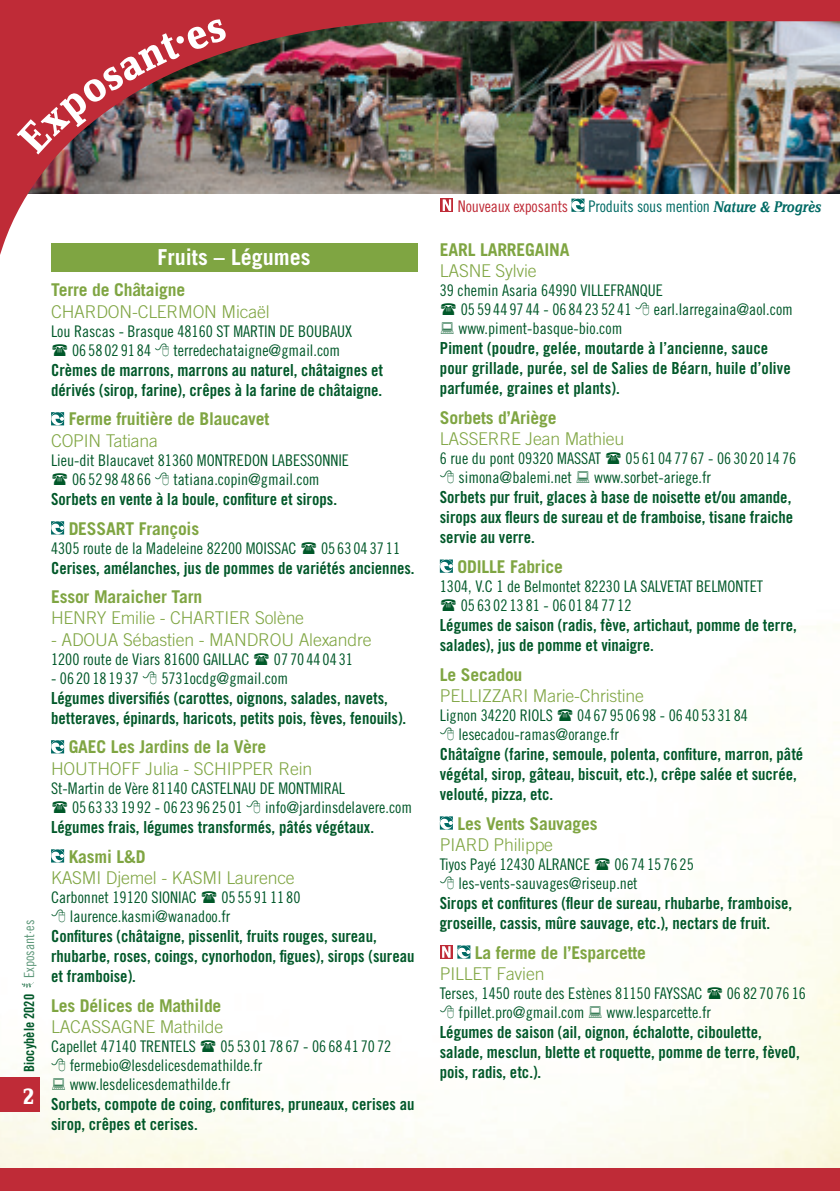
<style>
.page{position:relative;width:840px;height:1191px;background:#fff}
.page>*{position:absolute;margin:0;border:0;box-sizing:border-box;transform-origin:0 0}
.t1{font:700 24px "Zine Serif Display OT";color:#fff}
.t2{font:700 22px "Trade Gothic LT Std";color:#fff}
.t3{font:300 17.6px "Trade Gothic LT Std";letter-spacing:-.01em;color:#7fa542}
.t4{font:700 17.6px "Trade Gothic LT Std";letter-spacing:-.01em;color:#7fa542}
.t5{font:16.6px/20px "Trade Gothic LT Std Bd Cn 20";color:#005829}
.t6{font:16px/19.2px "Trade Gothic LT Std Cn 18";color:#005829}
.t7{font:16px "Trade Gothic LT Std Cn 18";letter-spacing:-.01em;color:#006a64}
.t8{font:16px "Trade Gothic LT Std Cn 18";letter-spacing:-.01em;color:#bf2b37}
.t9{font:14px "Trade Gothic LT Std Bd Cn 20";color:#005829}
.s1{font-family:"Trade Gothic LT Com Cn 18";color:#5e987a}
.s2{font-family:"Zine Serif Display OT";font-weight:500;font-style:italic}
</style>
<div class="page">
<img style="left:0;top:412px;width:839px;height:756px">
<svg style="left:51px;top:412px;width:13px;height:13px"></svg>
<svg style="left:51px;top:521px;width:13px;height:13px"></svg>
<svg style="left:51px;top:740px;width:13px;height:13px"></svg>
<svg style="left:51px;top:849px;width:13px;height:13px"></svg>
<svg style="left:439px;top:559px;width:13px;height:14px"></svg>
<svg style="left:439px;top:816px;width:13px;height:13px"></svg>
<svg style="left:439px;top:945px;width:13px;height:13px"></svg>
<svg style="left:442px;top:946px;width:8px;height:11px"></svg>
<svg style="left:457px;top:945px;width:13px;height:13px"></svg>
<img style="left:0;top:0;width:839px;height:272px">
<div style="left:0;top:1168px;width:839px;height:23px;background:#bf2b37"></div>
<svg style="left:22px;top:982px;width:12px;height:6px"></svg>
<div style="left:0;top:1077px;width:40px;height:34px;background:#bf2b37"></div>
<svg style="left:52px;top:473px;width:15px;height:12px"></svg>
<svg style="left:155px;top:472px;width:13px;height:13px"></svg>
<svg style="left:301px;top:541px;width:15px;height:13px"></svg>
<svg style="left:254px;top:652px;width:15px;height:13px"></svg>
<svg style="left:143px;top:671px;width:13px;height:13px"></svg>
<svg style="left:52px;top:801px;width:15px;height:12px"></svg>
<svg style="left:247px;top:800px;width:13px;height:13px"></svg>
<svg style="left:202px;top:891px;width:14px;height:12px"></svg>
<svg style="left:52px;top:909px;width:13px;height:13px"></svg>
<svg style="left:201px;top:1039px;width:14px;height:12px"></svg>
<svg style="left:52px;top:1058px;width:13px;height:13px"></svg>
<svg style="left:52px;top:1078px;width:13px;height:12px"></svg>
<svg style="left:605px;top:452px;width:15px;height:12px"></svg>
<svg style="left:440px;top:470px;width:13px;height:13px"></svg>
<svg style="left:576px;top:471px;width:13px;height:12px"></svg>
<svg style="left:441px;top:599px;width:14px;height:12px"></svg>
<svg style="left:557px;top:709px;width:15px;height:12px"></svg>
<svg style="left:440px;top:727px;width:13px;height:13px"></svg>
<svg style="left:594px;top:858px;width:15px;height:12px"></svg>
<svg style="left:440px;top:876px;width:13px;height:13px"></svg>
<svg style="left:707px;top:987px;width:14px;height:12px"></svg>
<svg style="left:440px;top:1005px;width:13px;height:13px"></svg>
<svg style="left:589px;top:1006px;width:12px;height:12px"></svg>
<img style="left:17px;top:18px;width:210px;height:136px">
<p class="t9" style="left:21px;top:1071px;width:154px;rotate:-90deg">Biocybèle 2020 <span class="s1">Exposant·es</span></p>
<h1 class="t1" style="left:23px;top:1081px;width:12px">2</h1>
<h2 class="t2" style="left:157px;top:244px;width:154px">Fruits – Légumes</h2>
<p class="t4" style="left:51px;top:279px;width:135px">Terre de Châtaigne</p>
<p class="t3" style="left:51px;top:301px;width:220px">CHARDON-CLERMON Micaël</p>
<p class="t6" style="left:72px;top:321px;width:282px;text-indent:-21px">Lou Rascas - Brasque 48160 ST MARTIN DE BOUBAUX<br>06 58 02 91 84</p>
<p class="t6" style="left:173px;top:340px;width:168px">terredechataigne@gmail.com</p>
<p class="t5" style="left:51px;top:360px;width:333px">Crèmes de marrons, marrons au naturel, châtaignes et dérivés (sirop, farine), crêpes à la farine de châtaigne.</p>
<p class="t4" style="left:69px;top:408px;width:202px">Ferme fruitière de Blaucavet</p>
<p class="t3" style="left:51px;top:430px;width:108px">COPIN Tatiana</p>
<p class="t6" style="left:72px;top:450px;width:278px;text-indent:-21px">Lieu-dit Blaucavet 81360 MONTREDON LABESSONNIE<br>06 52 98 48 66</p>
<p class="t6" style="left:173px;top:469px;width:148px">tatiana.copin@gmail.com</p>
<p class="t5" style="left:51px;top:489px;width:287px">Sorbets en vente à la boule, confiture et sirops.</p>
<p class="t4" style="left:69px;top:517px;width:132px">DESSART François</p>
<p class="t6" style="left:51px;top:538px;width:247px">4305 route de la Madeleine 82200 MOISSAC</p>
<p class="t6" style="left:321px;top:538px;width:81px">05 63 04 37 11</p>
<p class="t5" style="left:51px;top:557px;width:365px">Cerises, amélanches, jus de pommes de variétés anciennes.</p>
<p class="t4" style="left:51px;top:586px;width:153px">Essor Maraicher Tarn</p>
<p class="t3" style="left:51px;top:607px;width:254px">HENRY Emilie - CHARTIER Solène</p>
<p class="t3" style="left:51px;top:629px;width:322px">- ADOUA Sébastien - MANDROU Alexandre</p>
<p class="t6" style="left:51px;top:649px;width:200px">1200 route de Viars 81600 GAILLAC</p>
<p class="t6" style="left:274px;top:649px;width:81px">07 70 44 04 31</p>
<p class="t6" style="left:51px;top:668px;width:89px">- 06 20 18 19 37</p>
<p class="t6" style="left:161px;top:668px;width:128px">5731ocdg@gmail.com</p>
<p class="t5" style="left:51px;top:688px;width:356px">Légumes diversifiés (carottes, oignons, salades, navets, betteraves, épinards, haricots, petits pois, fèves, fenouils).</p>
<p class="t4" style="left:69px;top:736px;width:199px">GAEC Les Jardins de la Vère</p>
<p class="t3" style="left:51px;top:758px;width:262px">HOUTHOFF Julia - SCHIPPER Rein</p>
<p class="t6" style="left:72px;top:778px;width:274px;text-indent:-21px">St-Martin de Vère 81140 CASTELNAU DE MONTMIRAL<br>05 63 33 19 92 - 06 23 96 25 01</p>
<p class="t6" style="left:265px;top:797px;width:148px">info@jardinsdelavere.com</p>
<p class="t5" style="left:51px;top:817px;width:324px">Légumes frais, légumes transformés, pâtés végétaux.</p>
<p class="t4" style="left:69px;top:845px;width:78px">Kasmi L&amp;D</p>
<p class="t3" style="left:51px;top:867px;width:245px">KASMI Djemel - KASMI Laurence</p>
<p class="t6" style="left:51px;top:887px;width:147px">Carbonnet 19120 SIONIAC</p>
<p class="t6" style="left:70px;top:887px;width:232px;text-indent:151px">05 55 91 11 80 laurence.kasmi@wanadoo.fr</p>
<p class="t5" style="left:51px;top:926px;width:365px">Confitures (châtaigne, pissenlit, fruits rouges, sureau, rhubarbe, roses, coings, cynorhodon, figues), sirops (sureau et framboise).</p>
<p class="t4" style="left:51px;top:994px;width:172px">Les Délices de Mathilde</p>
<p class="t3" style="left:51px;top:1016px;width:173px">LACASSAGNE Mathilde</p>
<p class="t6" style="left:51px;top:1036px;width:146px">Capellet 47140 TRENTELS</p>
<p class="t6" style="left:70px;top:1036px;width:323px;text-indent:151px">05 53 01 78 67 - 06 68 41 70 72 fermebio@lesdelicesdemathilde.fr www.lesdelicesdemathilde.fr</p>
<p class="t5" style="left:51px;top:1094px;width:365px">Sorbets, compote de coing, confitures, pruneaux, cerises au sirop, crêpes et cerises.</p>
<p class="t8" style="left:457px;top:197px;width:112px">Nouveaux exposants</p>
<p class="t7" style="left:588px;top:197px;width:233px">Produits sous mention <span class="s2">Nature &amp; Progrès</span></p>
<p class="t4" style="left:439px;top:238px;width:131px">EARL LARREGAINA</p>
<p class="t3" style="left:439px;top:260px;width:98px">LASNE Sylvie</p>
<p class="t6" style="left:460px;top:280px;width:204px;text-indent:-21px">39 chemin Asaria 64990 VILLEFRANQUE<br>05 59 44 97 44 - 06 84 23 52 41</p>
<p class="t6" style="left:653px;top:300px;width:140px">earl.larregaina@aol.com</p>
<p class="t6" style="left:458px;top:319px;width:165px">www.piment-basque-bio.com</p>
<p class="t5" style="left:439px;top:338px;width:352px">Piment (poudre, gelée, moutarde à l’ancienne, sauce pour grillade, purée, sel de Salies de Béarn, huile d’olive parfumée, graines et plants).</p>
<p class="t4" style="left:439px;top:407px;width:118px">Sorbets d’Ariège</p>
<p class="t3" style="left:439px;top:428px;width:186px">LASSERRE Jean Mathieu</p>
<p class="t6" style="left:439px;top:448px;width:163px">6 rue du pont 09320 MASSAT</p>
<p class="t6" style="left:625px;top:448px;width:172px">05 61 04 77 67 - 06 30 20 14 76</p>
<p class="t6" style="left:458px;top:468px;width:115px">simona@balemi.net</p>
<p class="t6" style="left:593px;top:468px;width:118px">www.sorbet-ariege.fr</p>
<p class="t5" style="left:439px;top:487px;width:354px;text-align:justify">Sorbets pur fruit, glaces à base de noisette et/ou amande, sirops aux fleurs de sureau et de framboise, tisane fraiche servie au verre.</p>
<p class="t4" style="left:457px;top:555px;width:107px">ODILLE Fabrice</p>
<p class="t6" style="left:460px;top:576px;width:303px;text-indent:-21px">1304, V.C 1 de Belmontet 82230 LA SALVETAT BELMONTET<br>05 63 02 13 81 - 06 01 84 77 12</p>
<p class="t5" style="left:439px;top:615px;width:358px">Légumes de saison (radis, fève, artichaut, pomme de terre, salades), jus de pomme et vinaigre.</p>
<p class="t4" style="left:439px;top:663px;width:84px">Le Secadou</p>
<p class="t3" style="left:439px;top:685px;width:205px">PELLIZZARI Marie-Christine</p>
<p class="t6" style="left:439px;top:705px;width:114px">Lignon 34220 RIOLS</p>
<p class="t6" style="left:458px;top:705px;width:291px;text-indent:119px">04 67 95 06 98 - 06 40 53 31 84 lesecadou-ramas@orange.fr</p>
<p class="t5" style="left:439px;top:744px;width:365px">Châtaîgne (farine, semoule, polenta, confiture, marron, pâté végétal, sirop, gâteau, biscuit, etc.), crêpe salée et sucrée, velouté, pizza, etc.</p>
<p class="t4" style="left:457px;top:812px;width:142px">Les Vents Sauvages</p>
<p class="t3" style="left:439px;top:834px;width:115px">PIARD Philippe</p>
<p class="t6" style="left:439px;top:854px;width:152px">Tiyos Payé 12430 ALRANCE</p>
<p class="t6" style="left:458px;top:854px;width:236px;text-indent:156px">06 74 15 76 25 les-vents-sauvages@riseup.net</p>
<p class="t5" style="left:439px;top:893px;width:354px">Sirops et confitures (fleur de sureau, rhubarbe, framboise, groseille, cassis, mûre sauvage, etc.), nectars de fruit.</p>
<p class="t4" style="left:474px;top:941px;width:172px">La ferme de l’Esparcette</p>
<p class="t3" style="left:439px;top:963px;width:106px">PILLET Favien</p>
<p class="t6" style="left:439px;top:983px;width:264px">Terses, 1450 route des Estènes 81150 FAYSSAC</p>
<p class="t6" style="left:726px;top:983px;width:81px">06 82 70 76 16</p>
<p class="t6" style="left:458px;top:1002px;width:127px">fpillet.pro@gmail.com</p>
<p class="t6" style="left:606px;top:1002px;width:106px">www.lesparcette.fr</p>
<p class="t5" style="left:439px;top:1022px;width:361px">Légumes de saison (ail, oignon, échalotte, ciboulette, salade, mesclun, blette et roquette, pomme de terre, fève0, pois, radis, etc.).</p>
</div>
